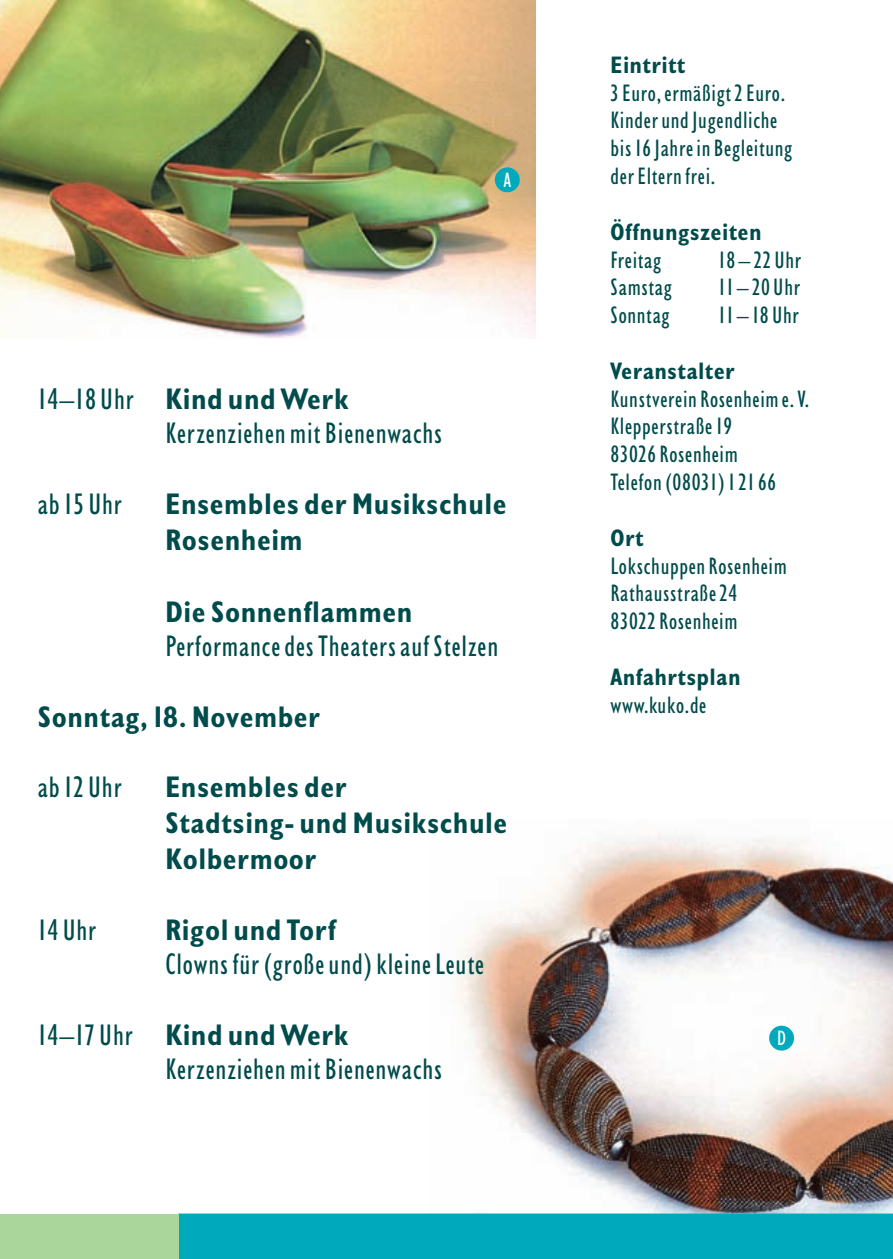
<style>
.page{position:relative;width:893px;height:1259px;background:#fff}
.page>*{position:absolute;margin:0;border:0;box-sizing:border-box;transform-origin:0 0}
.t1{font:condensed 30px/34.5px "Humanist 521 BT";letter-spacing:.03em;color:#004b4b}
.t2{font:700 condensed 30px/36px "Humanist 521 BT";letter-spacing:.04em;color:#004b4b}
.t3{font:condensed 24px/27.6px "Humanist 521 BT";letter-spacing:.03em;color:#004b4b}
.t4{font:700 condensed 24px "Humanist 521 BT";letter-spacing:.04em;color:#004b4b}
.t5{font:condensed 21px "Humanist 521 BT";color:#fff}
.s1{font-weight:700}
</style>
<div class="page">
<img style="left:458px;top:833px;width:435px;height:380px">
<div style="left:178px;top:1213px;width:715px;height:46px;background:#00aabc"></div>
<div style="left:0;top:1214px;width:179px;height:45px;background:#aad59b"></div>
<hr style="left:892px;top:1214px;width:1px;height:45px;background:#fed304">
<img style="left:0;top:0;width:536px;height:338px">
<div style="left:495px;top:167px;width:25px;height:25px;background:#00aabc;border-radius:50%"></div>
<div style="left:769px;top:1025px;width:25px;height:25px;background:#00aabc;border-radius:50%"></div>
<p class="t5" style="left:504px;top:171px;width:9px">A</p>
<p class="t1" style="left:165px;top:383px;width:278px;text-indent:-128px">14–18 Uhr <span class="s1">Kind und Werk<br></span>Kerzenziehen mit Bienenwachs</p>
<p class="t1" style="left:38px;top:488px;width:86px">ab 15 Uhr</p>
<p class="t2" style="left:165px;top:488px;width:342px">Ensembles der Musikschule<br>Rosenheim</p>
<p class="t2" style="left:165px;top:596px;width:248px">Die Sonnenflammen</p>
<p class="t1" style="left:165px;top:631px;width:334px">Performance des Theaters auf Stelzen</p>
<p class="t2" style="left:38px;top:701px;width:284px">Sonntag, 18. November</p>
<p class="t1" style="left:38px;top:772px;width:85px">ab 12 Uhr</p>
<p class="t2" style="left:165px;top:771px;width:343px">Ensembles der<br>Stadtsing- und Musikschule<br>Kolbermoor</p>
<p class="t1" style="left:38px;top:914px;width:60px">14 Uhr</p>
<p class="t2" style="left:165px;top:913px;width:172px">Rigol und Torf</p>
<p class="t1" style="left:165px;top:949px;width:320px">Clowns für (große und) kleine Leute</p>
<p class="t1" style="left:165px;top:1019px;width:278px;text-indent:-128px">14–17 Uhr <span class="s1">Kind und Werk<br></span>Kerzenziehen mit Bienenwachs</p>
<p class="t4" style="left:611px;top:55px;width:76px">Eintritt</p>
<p class="t3" style="left:611px;top:80px;width:183px">3 Euro, ermäßigt 2 Euro.<br>Kinder und Jugendliche bis 16 Jahre in Begleitung der Eltern frei.</p>
<p class="t4" style="left:611px;top:222px;width:152px">Öffnungszeiten</p>
<p class="t3" style="left:611px;top:247px;width:52px">Freitag</p>
<p class="t3" style="left:719px;top:247px;width:84px">18 – 22 Uhr</p>
<p class="t3" style="left:611px;top:275px;width:63px">Samstag</p>
<p class="t3" style="left:719px;top:275px;width:83px">11 – 20 Uhr</p>
<p class="t3" style="left:611px;top:303px;width:61px">Sonntag</p>
<p class="t3" style="left:719px;top:303px;width:82px">11 – 18 Uhr</p>
<p class="t4" style="left:611px;top:361px;width:126px">Veranstalter</p>
<p class="t3" style="left:610px;top:387px;width:200px">Kunstverein Rosenheim e. V.<br>Klepperstraße 19<br>83026 Rosenheim<br>Telefon (08031) 1 21 66</p>
<p class="t4" style="left:610px;top:528px;width:34px">Ort</p>
<p class="t3" style="left:610px;top:553px;width:178px">Lokschuppen Rosenheim<br>Rathausstraße 24<br>83022 Rosenheim</p>
<p class="t4" style="left:610px;top:667px;width:131px">Anfahrtsplan</p>
<p class="t3" style="left:610px;top:693px;width:97px">www.kuko.de</p>
<p class="t5" style="left:777px;top:1029px;width:11px">D</p>
</div>
